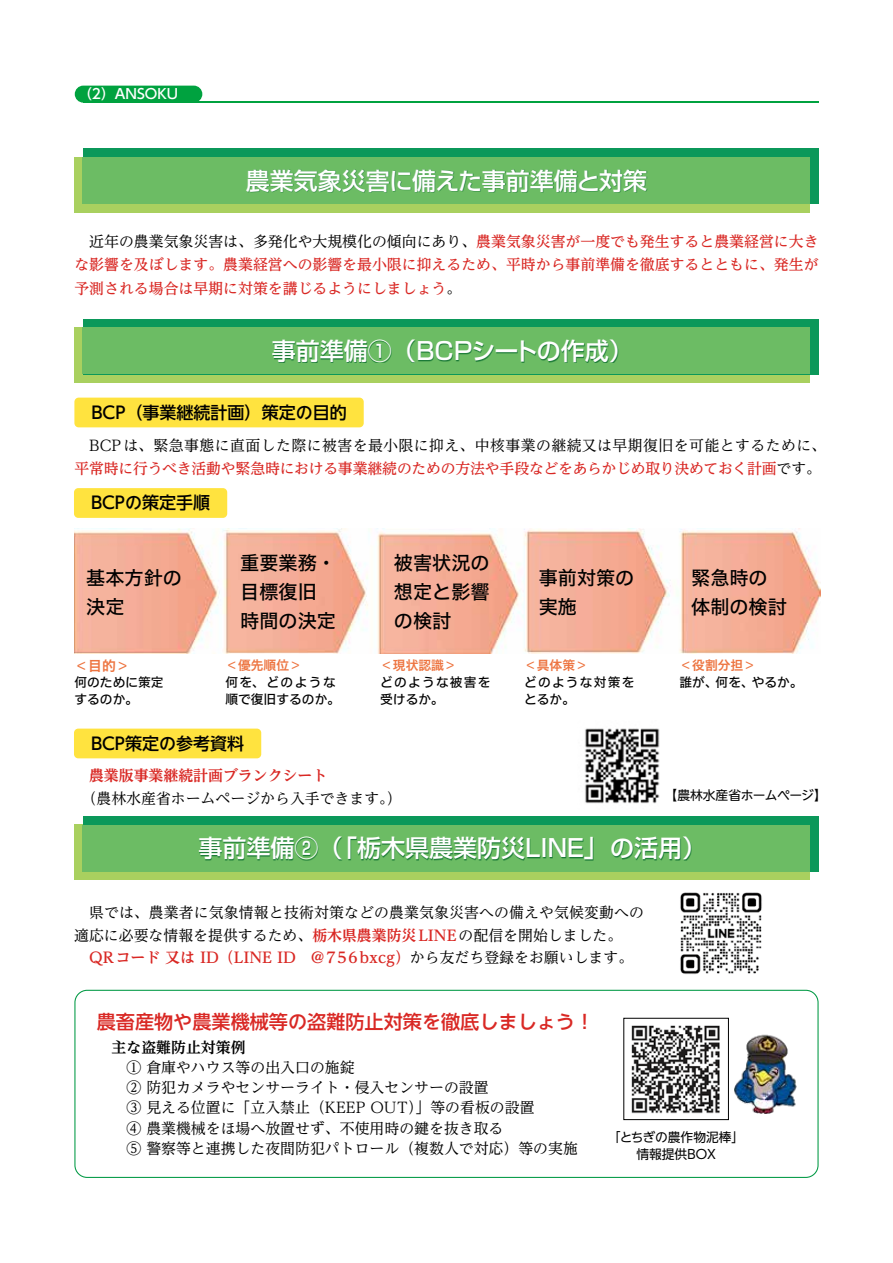
<style>
.page{position:relative;width:893px;height:1263px;background:#fff}
.page>*{position:absolute;margin:0;border:0;box-sizing:border-box;transform-origin:0 0}
.t1{font:500 24px "Shin Go Pro";color:#fff}
.t2{font:500 24px "Shin Go Pro";letter-spacing:-.02em;color:#fff}
.t3{font:19.2px/28.7px "Hiragino UD Sans F Std N W5";color:#000}
.t4{font:500 19.2px "UD Shin Go NT Pr 6 N";color:#d92824}
.t5{font:500 16.95px "UD Shin Go NT Pr 6 N";color:#000}
.t6{font:14.85px/20.2px "UD Reimin Pr 6 N";color:#000}
.t7{font:500 14.85px/23.4px "UD Reimin Pr 6 N";color:#d92824;text-align:justify}
.t8{font:14.85px/23.4px "UD Reimin Pr 6 N";letter-spacing:.03em;color:#000}
.t9{font:700 14.85px "UD Reimin Pr 6 N";color:#d92824}
.t10{font:700 14.85px "UD Reimin Pr 6 N";color:#000}
.t11{font:500 13.8px "UD Shin Go Pr 6 N";color:#fff}
.t12{font:13.8px "Hiragino UD Sans F Std N W6";color:#ed7440}
.t13{font:12.75px/17px "Hiragino UD Sans F Std N W5";color:#000}
.t14{font:12.75px/17px "Hiragino UD Sans F Std N W5";letter-spacing:.095em;color:#000}
.t15{font:12.75px "Hiragino UD Sans F Std N W6";color:#ed7440}
.t16{font:12.75px/17px "UD Shin Go NT Pr 6 N";letter-spacing:-.01em;color:#000;text-align:center}
.t17{font:12.75px "UD Shin Go NT Pr 6 N";letter-spacing:-.03em;color:#000}
.s1{font-weight:400;color:#000}
.s2{font-weight:500;color:#d92824}
.s3{font-weight:700;color:#d92824}
</style>
<div class="page">
<div style="left:74px;top:157px;width:736px;height:56px;background:#a9d05f"></div>
<div style="left:83px;top:149px;width:736px;height:55px;background:#0b985a"></div>
<div style="left:83px;top:157px;width:727px;height:47px;background:#6cbc64"></div>
<div style="left:247px;top:170px;width:401px;height:23px;background:#006428;opacity:.75"></div>
<div style="left:74px;top:327px;width:736px;height:56px;background:#a9d05f"></div>
<div style="left:83px;top:319px;width:736px;height:55px;background:#0b985a"></div>
<div style="left:83px;top:327px;width:727px;height:47px;background:#6cbc64"></div>
<div style="left:273px;top:340px;width:345px;height:23px;background:#006428;opacity:.75"></div>
<div style="left:74px;top:825px;width:736px;height:55px;background:#a9d05f"></div>
<div style="left:83px;top:816px;width:736px;height:55px;background:#0b985a"></div>
<div style="left:83px;top:825px;width:727px;height:46px;background:#6cbc64"></div>
<div style="left:200px;top:837px;width:492px;height:23px;background:#006428;opacity:.75"></div>
<div style="left:74px;top:398px;width:290px;height:29px;background:#ffe33f;border-radius:4px"></div>
<div style="left:74px;top:488px;width:153px;height:30px;background:#ffe33f;border-radius:4px"></div>
<div style="left:74px;top:729px;width:187px;height:29px;background:#ffe33f;border-radius:4px"></div>
<div style="left:74px;top:990px;width:745px;height:188px;border:1px solid #094;border-radius:12px"></div>
<img style="left:680px;top:892px;width:82px;height:83px">
<img style="left:585px;top:728px;width:75px;height:76px">
<img style="left:631px;top:1025px;width:89px;height:89px">
<div style="left:624px;top:1018px;width:105px;height:102px;border:1px solid #000"></div>
<img style="left:735px;top:1034px;width:62px;height:80px">
<img style="left:74px;top:528px;width:746px;height:126px">
<hr style="left:83px;top:101px;width:736px;height:2px;background:#00a23f">
<div style="left:75px;top:86px;width:127px;height:17px;background:#00a23f;border-radius:9px"></div>
<p class="t11" style="left:78px;top:82px;width:101px">（2）ANSOKU</p>
<h1 class="t1" style="left:246px;top:161px;width:403px">農業気象災害に備えた事前準備と対策</h1>
<p class="t7" style="left:74px;top:229px;width:746px;text-indent:15px"><span class="s1">近年の農業気象災害は、多発化や大規模化の傾向にあり、</span>農業気象災害が一度でも発生すると農業経営に大きな影響を及ぼします。農業経営への影響を最小限に抑えるため、平時から事前準備を徹底するとともに、発生が予測される場合は早期に対策を講じるようにしましょう<span class="s1">。</span></p>
<h1 class="t2" style="left:272px;top:331px;width:362px">事前準備①（ＢＣＰシートの作成）</h1>
<p class="t5" style="left:91px;top:399px;width:257px">BCP（事業継続計画）策定の目的</p>
<p class="t8" style="left:74px;top:433px;width:753px;text-indent:15px">BCPは、緊急事態に直面した際に被害を最小限に抑え、中核事業の継続又は早期復旧を可能とするために、<span class="s2">平常時に行うべき活動や緊急時における事業継続のための方法や手段などをあらかじめ取り決めておく計画</span>です。</p>
<p class="t5" style="left:91px;top:489px;width:121px">BCPの策定手順</p>
<p class="t3" style="left:86px;top:562px;width:97px">基本方針の決定</p>
<p class="t12" style="left:74px;top:655px;width:57px">＜目的＞</p>
<p class="t13" style="left:74px;top:673px;width:91px">何のために策定するのか。</p>
<p class="t3" style="left:240px;top:548px;width:97px">重要業務・目標復旧時間の決定</p>
<p class="t3" style="left:394px;top:548px;width:97px;text-align:justify">被害状況の想定と影響の検討</p>
<p class="t15" style="left:225px;top:655px;width:78px">＜優先順位＞</p>
<p class="t13" style="left:225px;top:673px;width:116px">何を、どのような順で復旧するのか。</p>
<p class="t15" style="left:380px;top:655px;width:78px">＜現状認識＞</p>
<p class="t14" style="left:380px;top:673px;width:112px">どのような被害を受けるか。</p>
<p class="t5" style="left:91px;top:730px;width:155px">BCP策定の参考資料</p>
<p class="t3" style="left:539px;top:563px;width:97px">事前対策の実施</p>
<p class="t3" style="left:691px;top:563px;width:97px">緊急時の体制の検討</p>
<p class="t15" style="left:524px;top:655px;width:65px">＜具体策＞</p>
<p class="t14" style="left:524px;top:673px;width:112px">どのような対策をとるか。</p>
<p class="t15" style="left:679px;top:655px;width:78px">＜役割分担＞</p>
<p class="t13" style="left:679px;top:673px;width:125px">誰が、何を、やるか。</p>
<p class="t9" style="left:89px;top:763px;width:240px">農業版事業継続計画ブランクシート</p>
<p class="t6" style="left:82px;top:788px;width:321px">（農林水産省ホームページから入手できます。）</p>
<p class="t17" style="left:664px;top:785px;width:164px">【農林水産省ホームページ】</p>
<h1 class="t1" style="left:198px;top:828px;width:509px">事前準備②（「栃木県農業防災ＬＩＮＥ」の活用）</h1>
<p class="t6" style="left:74px;top:901px;width:571px;line-height:22.4px;text-indent:15px">県では、農業者に気象情報と技術対策などの農業気象災害への備えや気候変動への適応に必要な情報を提供するため、<span class="s3">栃木県農業防災LINE</span>の配信を開始しました。</p>
<p class="t9" style="left:89px;top:945px;width:546px">QRコード 又は ID（LINE ID　@756bxcg）<span class="s1">から友だち登録をお願いします。</span></p>
<p class="t4" style="left:97px;top:1006px;width:499px">農畜産物や農業機械等の盗難防止対策を徹底しましょう！</p>
<p class="t10" style="left:112px;top:1035px;width:135px">主な盗難防止対策例</p>
<p class="t6" style="left:112px;top:1057px;width:483px">　① 倉庫やハウス等の出入口の施錠<br>　② 防犯カメラやセンサーライト・侵入センサーの設置<br>　③ 見える位置に「立入禁止（KEEP OUT）」等の看板の設置<br>　④ 農業機械をほ場へ放置せず、不使用時の鍵を抜き取る<br>　⑤ 警察等と連携した夜間防犯パトロール（複数人で対応）等の実施　</p>
<p class="t16" style="left:608px;top:1128px;width:138px">「とちぎの農作物泥棒」情報提供ＢＯＸ</p>
</div>
